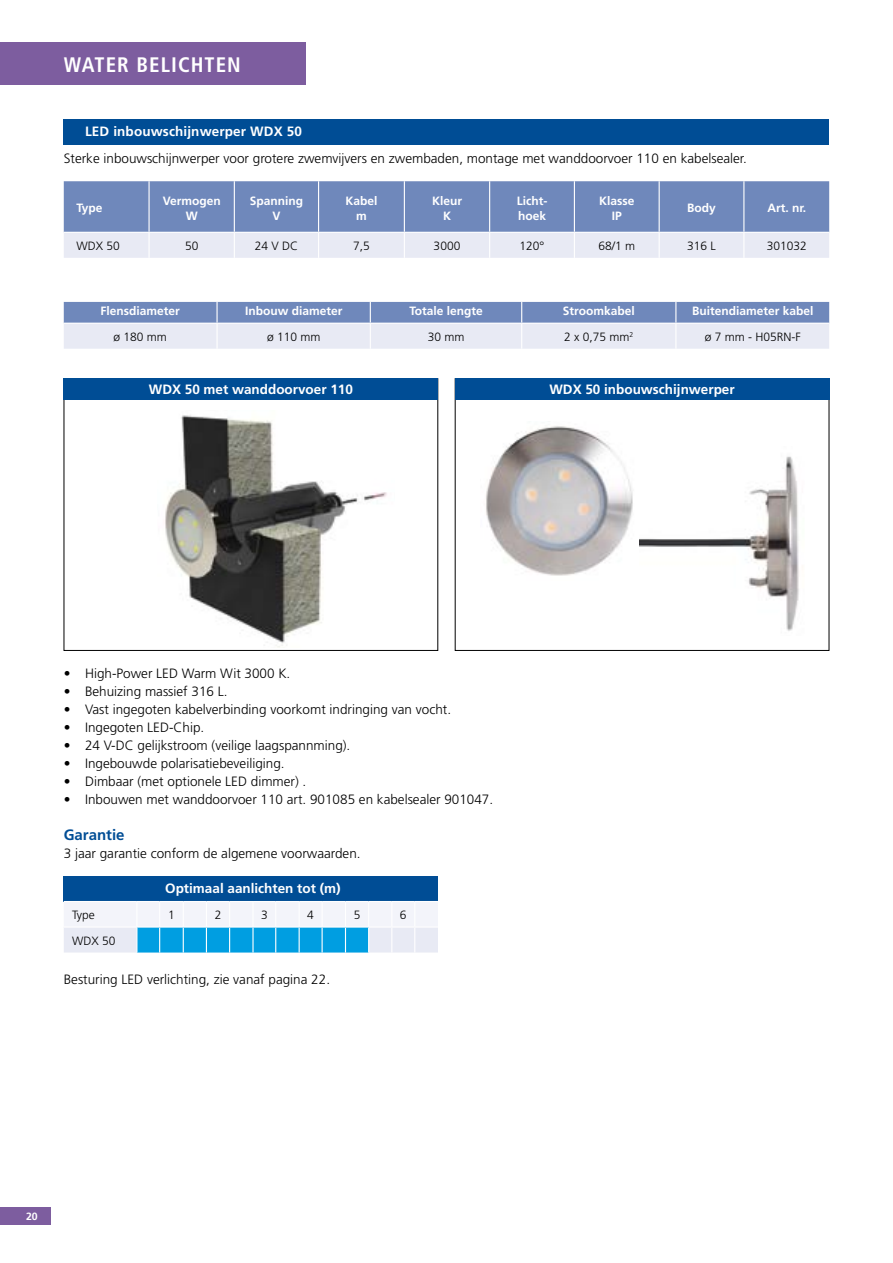
<style>
.page{position:relative;width:893px;height:1263px;background:#fff}
.page>*{position:absolute;margin:0;border:0;box-sizing:border-box;transform-origin:0 0}
.t1{font:700 condensed 21px "Frutiger LT Std";letter-spacing:.05em;color:#fff}
.t2{font:700 15px "Frutiger LT Std";color:#004d95}
.t3{font:300 13.5px "Frutiger LT Std";color:#000}
.t4{font:700 13.5px "Frutiger LT Std";color:#fff}
.t5{font:700 12px/14.4px "Frutiger LT Std";color:#fff;text-align:center}
.t6{font:300 12px "Frutiger LT Std";color:#000}
.t7{font:700 10.5px "Frutiger LT Std";color:#fff}
</style>
<div class="page">
<div style="left:0;top:1208px;width:51px;height:17px;background:#7d5d9f"></div>
<div style="left:0;top:43px;width:306px;height:42px;background:#7d5d9f"></div>
<div style="left:64px;top:876px;width:374px;height:25px;background:#004d95"></div>
<svg style="left:64px;top:901px;width:374px;height:51px"></svg>
<img style="left:639px;top:456px;width:160px;height:175px">
<div style="left:64px;top:119px;width:765px;height:26px;background:#004d95"></div>
<svg style="left:64px;top:302px;width:765px;height:47px;background:#b2beda"></svg>
<hr style="left:64px;top:323px;width:153px;height:1px;background:#fff">
<hr style="left:217px;top:323px;width:153px;height:1px;background:#fff">
<hr style="left:370px;top:323px;width:152px;height:1px;background:#fff">
<hr style="left:522px;top:323px;width:154px;height:1px;background:#fff">
<hr style="left:676px;top:323px;width:153px;height:1px;background:#fff">
<div style="left:64px;top:378px;width:374px;height:22px;background:#004d95"></div>
<div style="left:455px;top:378px;width:374px;height:22px;background:#004d95"></div>
<svg style="left:64px;top:181px;width:765px;height:77px;background:#99aace"></svg>
<hr style="left:64px;top:232px;width:85px;height:1px;background:#fff">
<hr style="left:149px;top:232px;width:85px;height:1px;background:#fff">
<hr style="left:234px;top:232px;width:85px;height:1px;background:#fff">
<hr style="left:319px;top:232px;width:85px;height:1px;background:#fff">
<hr style="left:404px;top:232px;width:86px;height:1px;background:#fff">
<hr style="left:490px;top:232px;width:84px;height:1px;background:#fff">
<hr style="left:574px;top:232px;width:85px;height:1px;background:#fff">
<hr style="left:659px;top:232px;width:85px;height:1px;background:#fff">
<hr style="left:744px;top:232px;width:85px;height:1px;background:#fff">
<img style="left:486px;top:426px;width:147px;height:150px">
<img style="left:165px;top:415px;width:222px;height:232px">
<h1 class="t1" style="left:64px;top:52px;width:179px">WATER BELICHTEN</h1>
<p class="t4" style="left:85px;top:126px;width:218px">LED inbouwschijnwerper WDX 50</p>
<p class="t3" style="left:64px;top:153px;width:685px">Sterke inbouwschijnwerper voor grotere zwemvijvers en zwembaden, montage met wanddoorvoer 110 en kabelsealer.</p>
<p class="t5" style="left:77px;top:201px;width:28px">Type</p>
<p class="t5" style="left:163px;top:195px;width:60px">Vermogen<br>W</p>
<p class="t5" style="left:250px;top:195px;width:55px">Spanning<br>V</p>
<p class="t5" style="left:345px;top:195px;width:34px">Kabel m</p>
<p class="t5" style="left:432px;top:195px;width:32px">Kleur<br>K</p>
<p class="t5" style="left:517px;top:195px;width:32px;text-align:left">Licht&shy;hoek</p>
<p class="t5" style="left:599px;top:195px;width:37px">Klasse<br>IP</p>
<p class="t5" style="left:687px;top:201px;width:30px">Body</p>
<p class="t5" style="left:767px;top:201px;width:40px">Art. nr.</p>
<p class="t6" style="left:77px;top:241px;width:45px">WDX 50</p>
<p class="t6" style="left:185px;top:241px;width:15px">50</p>
<p class="t6" style="left:255px;top:241px;width:45px">24 V DC</p>
<p class="t6" style="left:353px;top:241px;width:18px">7,5</p>
<p class="t6" style="left:434px;top:241px;width:28px">3000</p>
<p class="t6" style="left:520px;top:241px;width:26px">120°</p>
<p class="t6" style="left:598px;top:241px;width:38px">68/1 m</p>
<p class="t6" style="left:687px;top:241px;width:30px">316 L</p>
<p class="t6" style="left:767px;top:241px;width:42px">301032</p>
<p class="t5" style="left:100px;top:305px;width:81px">Flensdiameter</p>
<p class="t5" style="left:245px;top:305px;width:99px">Inbouw diameter</p>
<p class="t5" style="left:409px;top:305px;width:75px">Totale lengte</p>
<p class="t5" style="left:563px;top:305px;width:73px">Stroomkabel</p>
<p class="t5" style="left:692px;top:305px;width:123px">Buitendiameter kabel</p>
<p class="t6" style="left:113px;top:332px;width:55px">ø 180 mm</p>
<p class="t6" style="left:267px;top:332px;width:55px">ø 110 mm</p>
<p class="t6" style="left:428px;top:332px;width:38px">30 mm</p>
<p class="t6" style="left:564px;top:332px;width:71px">2 x 0,75 mm<sup>2</sup></p>
<p class="t6" style="left:705px;top:332px;width:98px">ø 7 mm - H05RN-F</p>
<p class="t4" style="left:149px;top:384px;width:206px">WDX 50 met wanddoorvoer 110</p>
<p class="t4" style="left:549px;top:384px;width:187px">WDX 50 inbouwschijnwerper</p>
<p class="t3" style="left:64px;top:667px;width:228px">• High-Power LED Warm Wit 3000 K.</p>
<p class="t3" style="left:64px;top:685px;width:165px">• Behuizing massief 316 L.</p>
<p class="t3" style="left:64px;top:703px;width:389px">• Vast ingegoten kabelverbinding voorkomt indringing van vocht.</p>
<p class="t3" style="left:64px;top:721px;width:142px">• Ingegoten LED-Chip.</p>
<p class="t3" style="left:64px;top:739px;width:288px">• 24 V-DC gelijkstroom (veilige laagspannming).</p>
<p class="t3" style="left:64px;top:757px;width:222px">• Ingebouwde polarisatiebeveiliging.</p>
<p class="t3" style="left:64px;top:775px;width:244px">• Dimbaar (met optionele LED dimmer) .</p>
<p class="t3" style="left:64px;top:793px;width:431px">• Inbouwen met wanddoorvoer 110 art. 901085 en kabelsealer 901047.</p>
<p class="t2" style="left:64px;top:828px;width:62px">Garantie</p>
<p class="t3" style="left:64px;top:847px;width:298px">3 jaar garantie conform de algemene voorwaarden.</p>
<p class="t4" style="left:165px;top:882px;width:177px">Optimaal aanlichten tot (m)</p>
<p class="t6" style="left:72px;top:910px;width:24px">Type</p>
<p class="t6" style="left:168px;top:910px;width:8px">1</p>
<p class="t6" style="left:215px;top:910px;width:8px">2</p>
<p class="t6" style="left:261px;top:910px;width:8px">3</p>
<p class="t6" style="left:307px;top:910px;width:8px">4</p>
<p class="t6" style="left:354px;top:910px;width:8px">5</p>
<p class="t6" style="left:400px;top:910px;width:8px">6</p>
<p class="t6" style="left:72px;top:935px;width:45px">WDX 50</p>
<p class="t3" style="left:64px;top:973px;width:268px">Besturing LED verlichting, zie vanaf pagina 22.</p>
<p class="t7" style="left:26px;top:1212px;width:13px">20</p>
</div>
